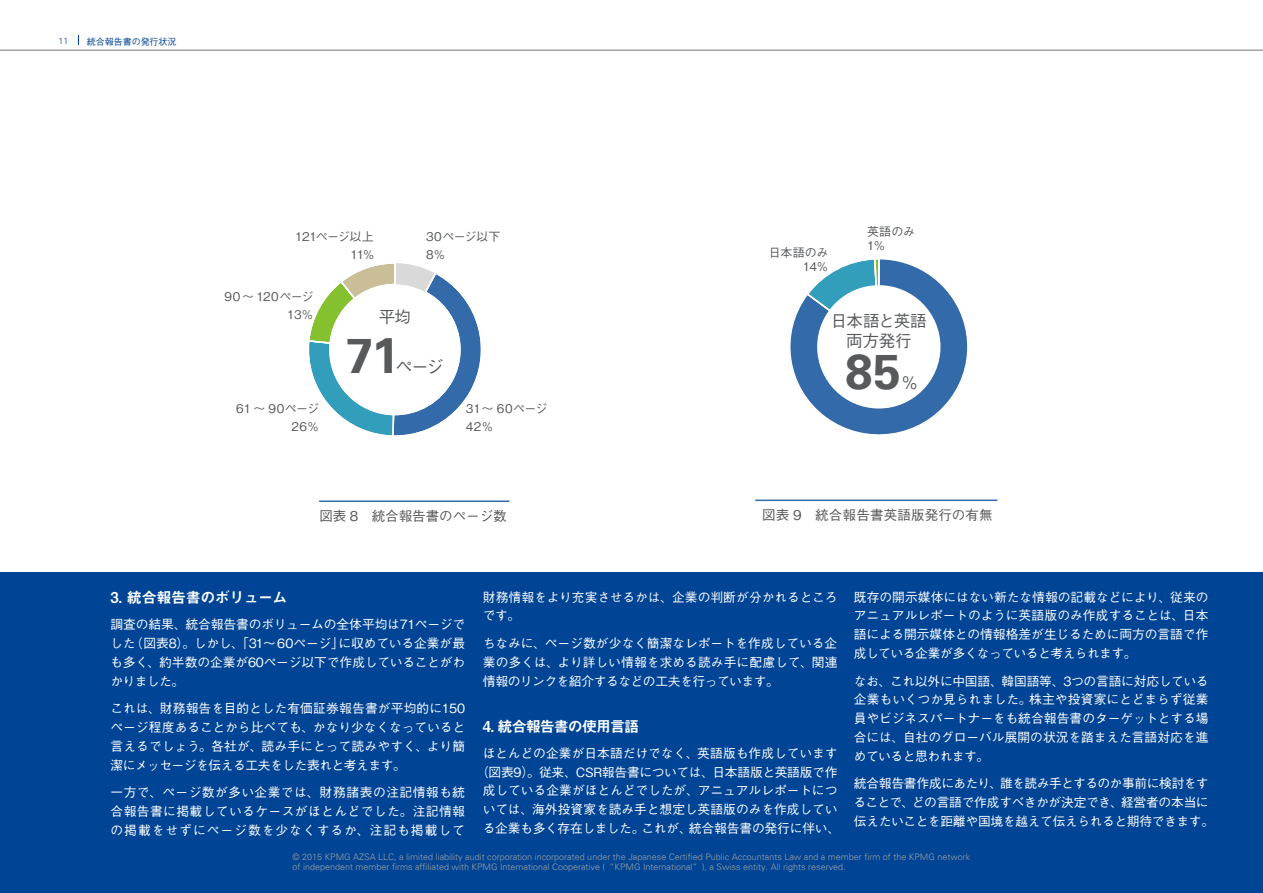
<style>
.page{position:relative;width:1263px;height:893px;background:#fff}
.page>*{position:absolute;margin:0;border:0;box-sizing:border-box;transform-origin:0 0}
.t1{font:700 49.5px "Univers 65";color:#57595b}
.t2{font:500 17.25px "Gothic BBB Pro";color:#57595b}
.t3{font:500 16.5px/19.8px "Gothic BBB Pro";letter-spacing:-.015em;color:#57595b;text-align:center}
.t4{font:15px "Midashi Go Pro MB31";letter-spacing:-.025em;color:#fff}
.t5{font:15px "Midashi Go Pro MB31";letter-spacing:-.05em;color:#fff}
.t6{font:500 13.5px "Gothic BBB Pro";color:#595757}
.t7{font:500 12.75px/18.8px "Gothic BBB Pro";letter-spacing:-.01em;color:#fff;text-align:justify}
.t8{font:500 12px/14px "Gothic BBB Pro";letter-spacing:-.02em;color:#57595b}
.t9{font:500 12px/18px "Gothic BBB Pro";letter-spacing:-.05em;color:#57595b;text-align:right}
.t10{font:500 12px/18px "Gothic BBB Pro";letter-spacing:.01em;color:#57595b}
.t11{font:500 12px/18px "Gothic BBB Pro";letter-spacing:-.055em;color:#57595b;text-align:right}
.t12{font:500 12px/18px "Gothic BBB Pro";letter-spacing:.015em;color:#57595b;text-align:right}
.t13{font:300 9px/10.5px "Univers 45";color:#9fa0a0}
.t14{font:500 9px "Gothic BBB Pro";letter-spacing:-.005em;color:#004495}
.t15{font:300 9px "Univers 45";color:#004495}
</style>
<div class="page">
<div style="left:0;top:572px;width:1263px;height:321px;background:#004495"></div>
<hr style="left:0;top:50px;width:1263px;height:1px;background:#75757c">
<hr style="left:319px;top:500px;width:190px;height:2px;background:#336aaa">
<hr style="left:755px;top:500px;width:242px;height:1px;background:#336aaa">
<svg style="left:309px;top:263px;width:172px;height:173px"></svg>
<svg style="left:790px;top:259px;width:178px;height:176px"></svg>
<div style="left:817px;top:285px;width:123px;height:123px;background:#fff;border-radius:50%"></div>
<p class="t15" style="left:58px;top:35px;width:12px">11</p>
<p class="t14" style="left:87px;top:34px;width:91px">統合報告書の発行状況</p>
<p class="t11" style="left:295px;top:226px;width:80px">121ページ以上<br>11%</p>
<p class="t9" style="left:224px;top:286px;width:91px">90～ 120ページ<br>13％</p>
<p class="t3" style="left:379px;top:305px;width:34px">平均</p>
<p class="t8" style="left:426px;top:226px;width:76px;line-height:18px">30ページ以下<br>8％</p>
<p class="t12" style="left:236px;top:398px;width:84px">61 ～ 90ページ<br>26％</p>
<h1 class="t1" style="left:346px;top:327px;width:55px">71</h1>
<h2 class="t2" style="left:396px;top:353px;width:50px">ページ</h2>
<p class="t10" style="left:466px;top:398px;width:83px">31～ 60ページ<br>42％</p>
<p class="t8" style="left:769px;top:244px;width:61px;text-align:right">日本語のみ<br>14％</p>
<p class="t8" style="left:867px;top:223px;width:50px">英語のみ<br>1％</p>
<p class="t3" style="left:831px;top:309px;width:97px">日本語と英語両方発行</p>
<h1 class="t1" style="left:845px;top:343px;width:57px">85</h1>
<h2 class="t2" style="left:901px;top:369px;width:19px">％</h2>
<p class="t6" style="left:319px;top:505px;width:189px">図表 8　統合報告書のページ数</p>
<p class="t6" style="left:762px;top:504px;width:232px">図表 9　統合報告書英語版発行の有無</p>
<p class="t4" style="left:111px;top:586px;width:179px">3. 統合報告書のボリューム</p>
<p class="t7" style="left:110px;top:613px;width:356px">調査の結果、統合報告書のボリュームの全体平均は71ページでした（図表8）。しかし、「31～60ページ」に収めている企業が最も多く、約半数の企業が60ページ以下で作成していることがわかりました。</p>
<p class="t7" style="left:110px;top:697px;width:356px">これは、財務報告を目的とした有価証券報告書が平均的に150ページ程度あることから比べても、かなり少なくなっていると言えるでしょう。各社が、読み手にとって読みやすく、より簡潔にメッセージを伝える工夫をした表れと考えます。</p>
<p class="t7" style="left:111px;top:781px;width:356px">一方で、ページ数が多い企業では、財務諸表の注記情報も統合報告書に掲載しているケースがほとんどでした。注記情報の掲載をせずにページ数を少なくするか、注記も掲載して</p>
<p class="t7" style="left:483px;top:586px;width:356px">財務情報をより充実させるかは、企業の判断が分かれるところです。</p>
<p class="t7" style="left:483px;top:632px;width:356px">ちなみに、ページ数が少なく簡潔なレポートを作成している企業の多くは、より詳しい情報を求める読み手に配慮して、関連情報のリンクを紹介するなどの工夫を行っています。</p>
<p class="t5" style="left:483px;top:714px;width:158px">4. 統合報告書の使用言語</p>
<p class="t7" style="left:476px;top:742px;width:365px;text-align:center">ほとんどの企業が日本語だけでなく、英語版も作成しています（図表9）。従来、CSR報告書については、日本語版と英語版で作成している企業がほとんどでしたが、アニュアルレポートについては、海外投資家を読み手と想定し英語版のみを作成している企業も多く存在しました。これが、統合報告書の発行に伴い、</p>
<p class="t7" style="left:854px;top:586px;width:356px">既存の開示媒体にはない新たな情報の記載などにより、従来のアニュアルレポートのように英語版のみ作成することは、日本語による開示媒体との情報格差が生じるために両方の言語で作成している企業が多くなっていると考えられます。</p>
<p class="t7" style="left:854px;top:670px;width:356px">なお、これ以外に中国語、韓国語等、3つの言語に対応している企業もいくつか見られました。株主や投資家にとどまらず従業員やビジネスパートナーをも統合報告書のターゲットとする場合には、自社のグローバル展開の状況を踏まえた言語対応を進めていると思われます。</p>
<p class="t7" style="left:853px;top:772px;width:362px;text-align:left">統合報告書作成にあたり、誰を読み手とするのか事前に検討をすることで、どの言語で作成すべきかが決定でき、経営者の本当に伝えたいことを距離や国境を越えて伝えられると期待できます。</p>
<p class="t13" style="left:292px;top:851px;width:679px">© 2015 KPMG AZSA LLC, a limited liability audit corporation incorporated under the Japanese Certified Public Accountants Law and a member firm of the KPMG network of independent member firms affiliated with KPMG International Cooperative ( “KPMG International” ), a Swiss entity. All rights reserved.</p>
</div>
